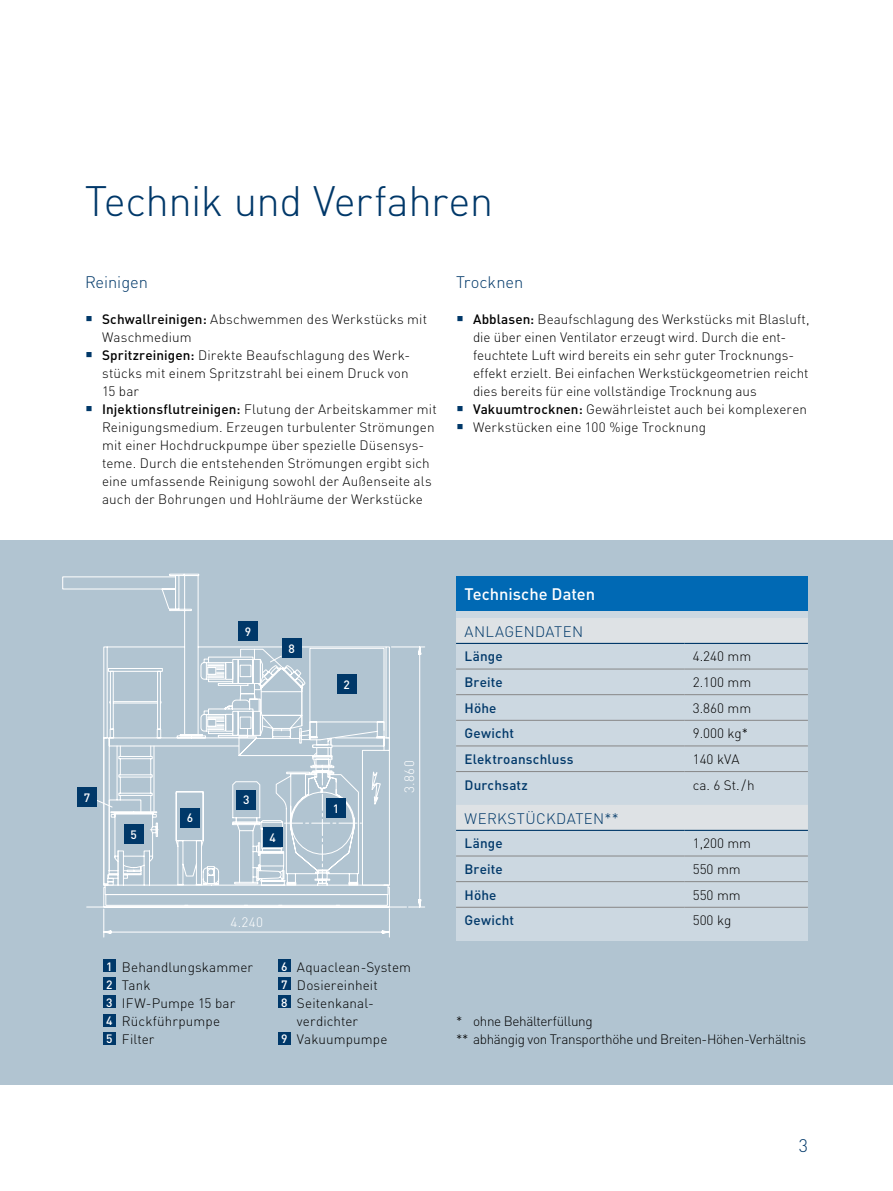
<style>
.page{position:relative;width:893px;height:1191px;background:#fff}
.page>*{position:absolute;margin:0;border:0;box-sizing:border-box;transform-origin:0 0}
.t1{font:300 42px "DIN Pro";letter-spacing:-.015em;color:#003869}
.t2{font:300 18px "DIN Pro";color:#003869}
.t3{font:300 16.5px "DIN Pro";color:#003869}
.t4{font:500 16.5px "DIN Pro";color:#fff}
.t5{font:300 15px "DIN Pro";letter-spacing:.02em;color:#003869}
.t6{font:300 13.5px/18px "DIN Pro";letter-spacing:.01em;color:#000}
.t7{font:300 13.5px/18px "DIN Pro";letter-spacing:-.025em;color:#000}
.t8{font:500 13.5px "DIN Pro";letter-spacing:.01em;color:#003869}
.t9{font:300 13.5px "DIN Pro";letter-spacing:.03em;color:#fff}
.t10{font:500 12px/18px "DIN Pro";color:#fff;text-align:justify}
.s1{font-family:"Arial";font-weight:400;font-size:22.5px;color:#003869}
.s2{font-weight:500}
</style>
<div class="page">
<div style="left:0;top:540px;width:893px;height:544px;background:#b1c4d1"></div>
<svg style="left:62px;top:573px;width:240px;height:68px"></svg>
<svg style="left:86px;top:641px;width:339px;height:296px"></svg>
<svg style="left:89px;top:648px;width:297px;height:238px"></svg>
<div style="left:326px;top:798px;width:20px;height:19px;background:#003869"></div>
<div style="left:263px;top:828px;width:19px;height:19px;background:#003869"></div>
<div style="left:237px;top:790px;width:19px;height:19px;background:#003869"></div>
<div style="left:181px;top:808px;width:19px;height:19px;background:#003869"></div>
<div style="left:124px;top:824px;width:19px;height:19px;background:#003869"></div>
<div style="left:77px;top:787px;width:20px;height:20px;background:#003869"></div>
<div style="left:337px;top:674px;width:19px;height:20px;background:#003869"></div>
<div style="left:282px;top:638px;width:19px;height:20px;background:#003869"></div>
<div style="left:238px;top:622px;width:19px;height:19px;background:#003869"></div>
<div style="left:103px;top:959px;width:13px;height:13px;background:#003869"></div>
<div style="left:103px;top:977px;width:13px;height:13px;background:#003869"></div>
<div style="left:103px;top:995px;width:13px;height:13px;background:#003869"></div>
<div style="left:103px;top:1013px;width:13px;height:13px;background:#003869"></div>
<div style="left:103px;top:1031px;width:13px;height:13px;background:#003869"></div>
<div style="left:278px;top:959px;width:13px;height:13px;background:#003869"></div>
<div style="left:278px;top:977px;width:13px;height:13px;background:#003869"></div>
<div style="left:278px;top:995px;width:13px;height:13px;background:#003869"></div>
<div style="left:278px;top:1031px;width:13px;height:13px;background:#003869"></div>
<div style="left:456px;top:576px;width:352px;height:364px;background:#ccd8e1"></div>
<div style="left:456px;top:576px;width:352px;height:34px;background:#0069b4"></div>
<svg style="left:456px;top:618px;width:352px;height:212px"></svg>
<hr style="left:456px;top:668px;width:228px;height:1px;background:#878787">
<hr style="left:456px;top:694px;width:228px;height:1px;background:#878787">
<hr style="left:684px;top:694px;width:124px;height:1px;background:#878787">
<hr style="left:684px;top:881px;width:124px;height:1px;background:#878787">
<hr style="left:456px;top:881px;width:228px;height:1px;background:#878787">
<hr style="left:456px;top:720px;width:228px;height:1px;background:#878787">
<hr style="left:684px;top:720px;width:124px;height:1px;background:#878787">
<hr style="left:684px;top:668px;width:124px;height:1px;background:#878787">
<hr style="left:684px;top:745px;width:124px;height:1px;background:#878787">
<hr style="left:684px;top:771px;width:124px;height:1px;background:#878787">
<hr style="left:456px;top:745px;width:228px;height:1px;background:#878787">
<hr style="left:456px;top:771px;width:228px;height:1px;background:#878787">
<hr style="left:456px;top:643px;width:228px;height:1px;background:#003869">
<hr style="left:684px;top:643px;width:124px;height:1px;background:#003869">
<hr style="left:456px;top:907px;width:228px;height:1px;background:#878787">
<hr style="left:684px;top:907px;width:124px;height:1px;background:#878787">
<hr style="left:456px;top:855px;width:228px;height:1px;background:#878787">
<hr style="left:684px;top:855px;width:124px;height:1px;background:#878787">
<hr style="left:456px;top:830px;width:228px;height:1px;background:#003869">
<hr style="left:684px;top:830px;width:124px;height:1px;background:#003869">
<h1 class="t1" style="left:85px;top:168px;width:410px">Technik und Verfahren</h1>
<p class="t3" style="left:85px;top:269px;width:65px">Reinigen</p>
<p class="t6" style="left:102px;top:309px;width:327px;text-indent:-17px"><span class="s1">▪</span> <span class="s2">Schwallreinigen:</span> Abschwemmen des Werkstücks mit<br>Waschmedium</p>
<p class="t6" style="left:102px;top:345px;width:310px;text-align:justify;text-indent:-17px"><span class="s1">▪</span> <span class="s2">Spritzreinigen:</span> Direkte Beaufschlagung des Werk&shy;stücks mit einem Spritzstrahl bei einem Druck von 15 bar</p>
<p class="t6" style="left:102px;top:399px;width:336px;text-indent:-17px"><span class="s1">▪</span> <span class="s2">Injektionsflutreinigen:</span> Flutung der Arbeitskammer mit Reinigungsmedium. Erzeugen turbulenter Strömungen mit einer Hochdruckpumpe über spezielle Düsensys&shy;teme. Durch die entstehenden Strömungen ergibt sich eine umfassende Reinigung sowohl der Außenseite als auch der Bohrungen und Hohlräume der Werkstücke</p>
<p class="t3" style="left:456px;top:269px;width:69px">Trocknen</p>
<p class="t6" style="left:473px;top:309px;width:338px;text-indent:-17px"><span class="s1">▪</span> <span class="s2">Abblasen:</span> Beaufschlagung des Werkstücks mit Blasluft, die über einen Ventilator erzeugt wird. Durch die ent&shy;feuchtete Luft wird bereits ein sehr guter Trocknungs&shy;effekt erzielt. Bei einfachen Werkstückgeometrien reicht dies bereits für eine vollständige Trocknung aus</p>
<p class="t6" style="left:456px;top:399px;width:352px"><span class="s1">▪</span> <span class="s2">Vakuumtrocknen:</span> Gewährleistet auch bei komplexeren</p>
<p class="t6" style="left:456px;top:417px;width:252px"><span class="s1">▪</span> Werkstücken eine 100 %ige Trocknung</p>
<p class="t10" style="left:84px;top:787px;width:8px">7</p>
<p class="t10" style="left:130px;top:824px;width:8px">5</p>
<p class="t10" style="left:187px;top:807px;width:8px">6</p>
<p class="t10" style="left:245px;top:621px;width:8px">9</p>
<p class="t10" style="left:289px;top:638px;width:8px">8</p>
<p class="t10" style="left:343px;top:674px;width:8px">2</p>
<p class="t10" style="left:243px;top:789px;width:8px">3</p>
<p class="t10" style="left:269px;top:827px;width:8px">4</p>
<p class="t10" style="left:333px;top:798px;width:8px">1</p>
<p class="t9" style="left:399px;top:793px;width:34px;rotate:-90deg">3.860</p>
<p class="t9" style="left:230px;top:911px;width:34px">4.240</p>
<p class="t10" style="left:106px;top:956px;width:8px">1<br>2<br>3<br>4<br>5</p>
<p class="t6" style="left:297px;top:957px;width:116px">Aquaclean-System<br>Dosiereinheit<br>Seitenkanal&shy;verdichter<br>Vakuumpumpe</p>
<p class="t10" style="left:281px;top:956px;width:8px">6<br>7<br>8</p>
<p class="t10" style="left:281px;top:1028px;width:8px">9</p>
<p class="t6" style="left:122px;top:957px;width:133px">Behandlungskammer<br>Tank<br>IFW-Pumpe 15 bar<br>Rückführpumpe<br>Filter</p>
<p class="t4" style="left:465px;top:580px;width:132px">Technische Daten</p>
<p class="t5" style="left:465px;top:619px;width:120px">ANLAGENDATEN</p>
<p class="t8" style="left:465px;top:645px;width:40px">Länge</p>
<p class="t6" style="left:693px;top:646px;width:60px">4.240 mm</p>
<p class="t8" style="left:465px;top:671px;width:40px">Breite</p>
<p class="t6" style="left:693px;top:672px;width:60px">2.100 mm</p>
<p class="t8" style="left:465px;top:697px;width:33px">Höhe</p>
<p class="t6" style="left:693px;top:697px;width:60px">3.860 mm</p>
<p class="t8" style="left:465px;top:722px;width:51px">Gewicht</p>
<p class="t6" style="left:693px;top:723px;width:57px">9.000 kg*</p>
<p class="t8" style="left:465px;top:748px;width:110px">Elektroanschluss</p>
<p class="t6" style="left:693px;top:749px;width:48px">140 kVA</p>
<p class="t8" style="left:465px;top:773px;width:65px">Durchsatz</p>
<p class="t6" style="left:693px;top:774px;width:63px">ca. 6 St./h</p>
<p class="t5" style="left:465px;top:806px;width:156px">WERKSTÜCKDATEN**</p>
<p class="t8" style="left:465px;top:832px;width:40px">Länge</p>
<p class="t6" style="left:693px;top:833px;width:60px">1,200 mm</p>
<p class="t8" style="left:465px;top:858px;width:40px">Breite</p>
<p class="t6" style="left:693px;top:859px;width:49px">550 mm</p>
<p class="t8" style="left:465px;top:883px;width:33px">Höhe</p>
<p class="t6" style="left:693px;top:884px;width:49px">550 mm</p>
<p class="t8" style="left:465px;top:909px;width:51px">Gewicht</p>
<p class="t6" style="left:693px;top:910px;width:40px">500 kg</p>
<p class="t7" style="left:456px;top:1011px;width:351px">* ohne Behälterfüllung<br>** abhängig von Transporthöhe und Breiten-Höhen-Verhältnis</p>
<h2 class="t2" style="left:799px;top:1132px;width:11px">3</h2>
</div>
